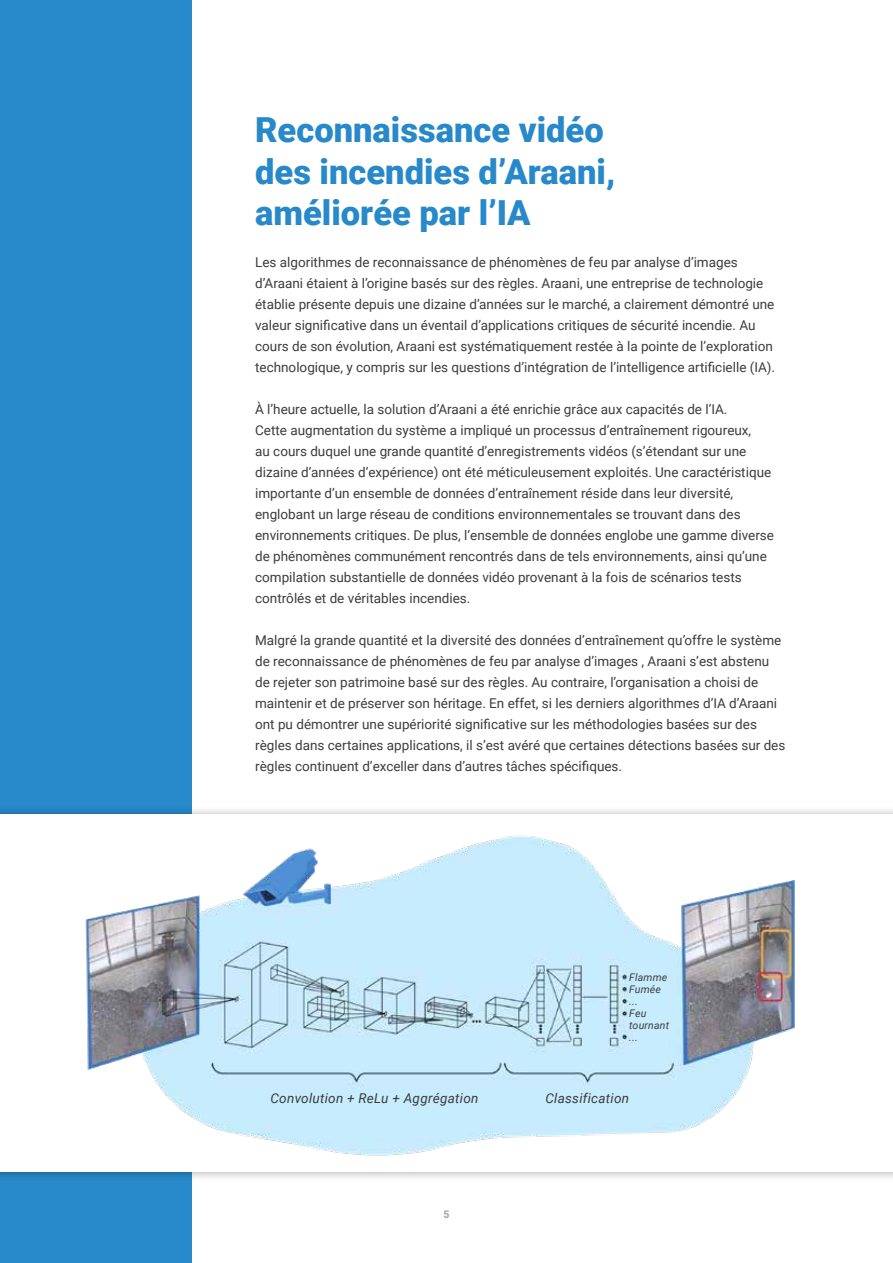
<style>
.page{position:relative;width:893px;height:1263px;background:#fff}
.page>*{position:absolute;margin:0;border:0;box-sizing:border-box;transform-origin:0 0}
.t1{font:900 34.5px/41.4px "Roboto";color:#2789ca}
.t2{font:13.5px/21px "Roboto";color:#3c3c3b}
.t3{font:italic 13.5px "Roboto";letter-spacing:.02em;color:#3c3c3b}
.t4{font:italic 10.5px/12px "Roboto";letter-spacing:.02em;color:#3c3c3b}
.t5{font:900 10.5px "Roboto";color:#a8a8a7}
</style>
<div class="page">
<div style="left:0;top:0;width:191px;height:1263px;background:#2789ca"></div>
<div style="left:0;top:805px;width:893px;height:376px;background:#000;opacity:.3"></div>
<div style="left:0;top:814px;width:893px;height:358px;background:#fff"></div>
<img style="left:85px;top:835px;width:710px;height:321px">
<h1 class="t1" style="left:255px;top:108px;width:362px">Reconnaissance vidéo des incendies d’Araani, améliorée par l’IA</h1>
<p class="t2" style="left:255px;top:251px;width:521px">Les algorithmes de reconnaissance de phénomènes de feu par analyse d’images d’Araani étaient à l’origine basés sur des règles. Araani, une entreprise de technologie établie présente depuis une dizaine d’années sur le marché, a clairement démontré une valeur significative dans un éventail d’applications critiques de sécurité incendie. Au cours de son évolution, Araani est systématiquement restée à la pointe de l’exploration technologique, y compris sur les questions d’intégration de l’intelligence artificielle (IA).</p>
<p class="t2" style="left:255px;top:398px;width:520px">À l’heure actuelle, la solution d’Araani a été enrichie grâce aux capacités de l’IA.<br>Cette augmentation du système a impliqué un processus d’entraînement rigoureux,<br>au cours duquel une grande quantité d’enregistrements vidéos (s’étendant sur une dizaine d’années d’expérience) ont été méticuleusement exploités. Une caractéristique importante d’un ensemble de données d’entraînement réside dans leur diversité, englobant un large réseau de conditions environnementales se trouvant dans des environnements critiques. De plus, l’ensemble de données englobe une gamme diverse de phénomènes communément rencontrés dans de tels environnements, ainsi qu’une compilation substantielle de données vidéo provenant à la fois de scénarios tests contrôlés et de véritables incendies.</p>
<p class="t2" style="left:255px;top:630px;width:532px">Malgré la grande quantité et la diversité des données d’entraînement qu’offre le système de reconnaissance de phénomènes de feu par analyse d’images , Araani s’est abstenu de rejeter son patrimoine basé sur des règles. Au contraire, l’organisation a choisi de maintenir et de préserver son héritage. En effet, si les derniers algorithmes d’IA d’Araani ont pu démontrer une supériorité significative sur les méthodologies basées sur des règles dans certaines applications, il s’est avéré que certaines détections basées sur des règles continuent d’exceller dans d’autres tâches spécifiques.</p>
<p class="t4" style="left:629px;top:971px;width:42px">Flamme<br>Fumée ...<br>Feu tournant ...</p>
<p class="t3" style="left:270px;top:1088px;width:209px">Convolution + ReLu + Aggrégation</p>
<p class="t3" style="left:545px;top:1088px;width:85px">Classification</p>
<p class="t5" style="left:443px;top:1206px;width:8px">5</p>
</div>
